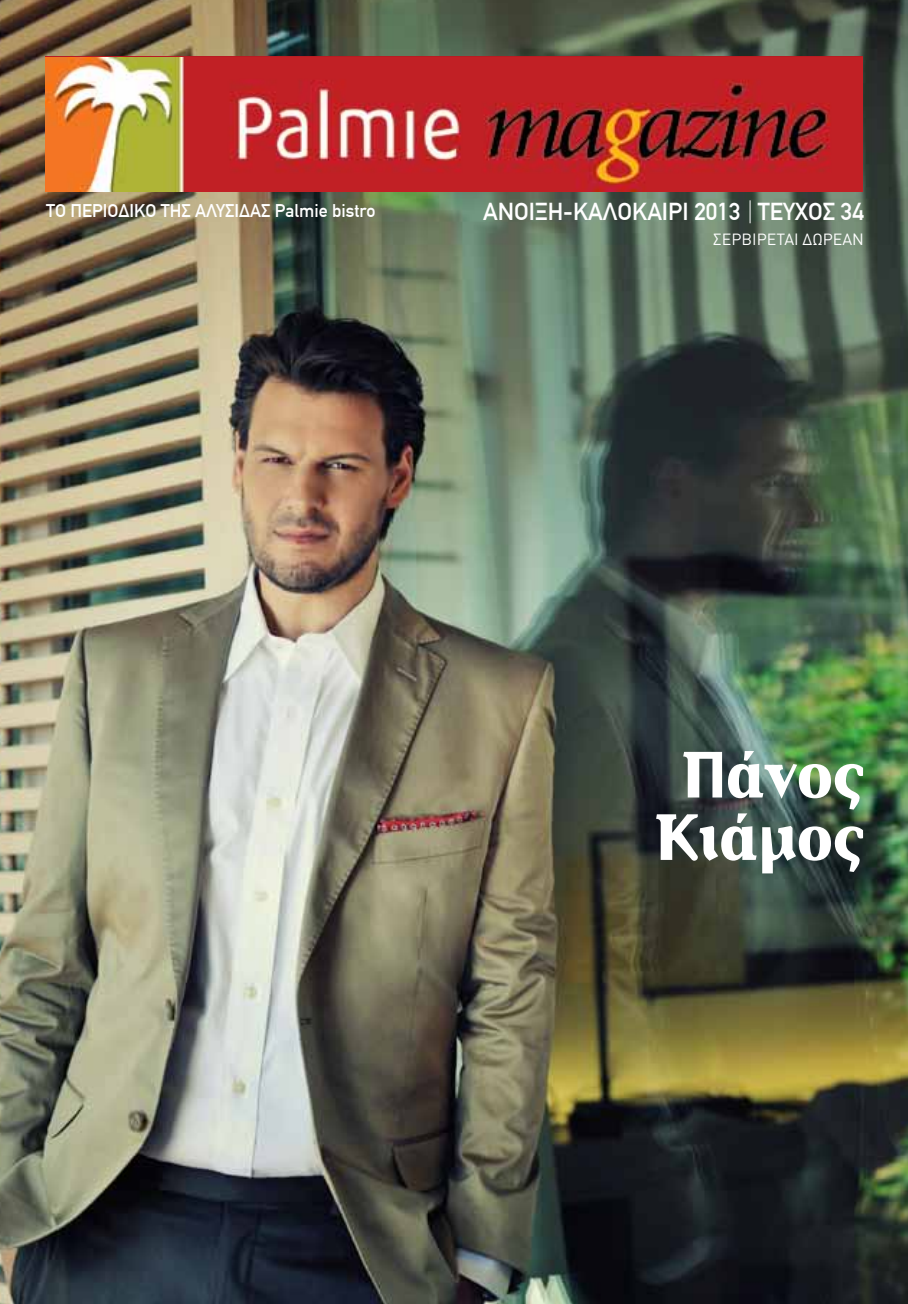
<style>
.page{position:relative;width:908px;height:1304px;background:#fff}
.page>*{position:absolute;margin:0;border:0;box-sizing:border-box;transform-origin:0 0}
.t1{font:700 67px/62.4px "CF Derrida";color:#fff;text-align:center}
.t2{font:24px "CF Din";color:#fff}
.t3{font:18px "CF Din";color:#fff}
.t4{font:16px "DIN Greek Regular Alternate";color:#fff}
</style>
<div class="page">
<img style="left:0;top:0;width:907px;height:1304px">
<img style="left:45px;top:57px;width:817px;height:135px">
<svg style="left:749px;top:200px;width:1px;height:23px"></svg>
<p class="t3" style="left:46px;top:201px;width:331px">ΤΟ ΠΕΡΙΟΔΙΚΟ ΤΗΣ ΑΛΥΣΙΔΑΣ Palmie bistro</p>
<h2 class="t2" style="left:483px;top:198px;width:382px">ΑΝΟΙΞΗ-ΚΑΛΟΚΑΙΡΙ 2013 ΤΕΥΧΟΣ 34</h2>
<p class="t4" style="left:712px;top:230px;width:152px">ΣΕΡΒΙΡΕΤΑΙ ΔΩΡΕΑΝ</p>
<h1 class="t1" style="left:653px;top:745px;width:212px">Πάνος<br>Κιάμος</h1>
</div>
